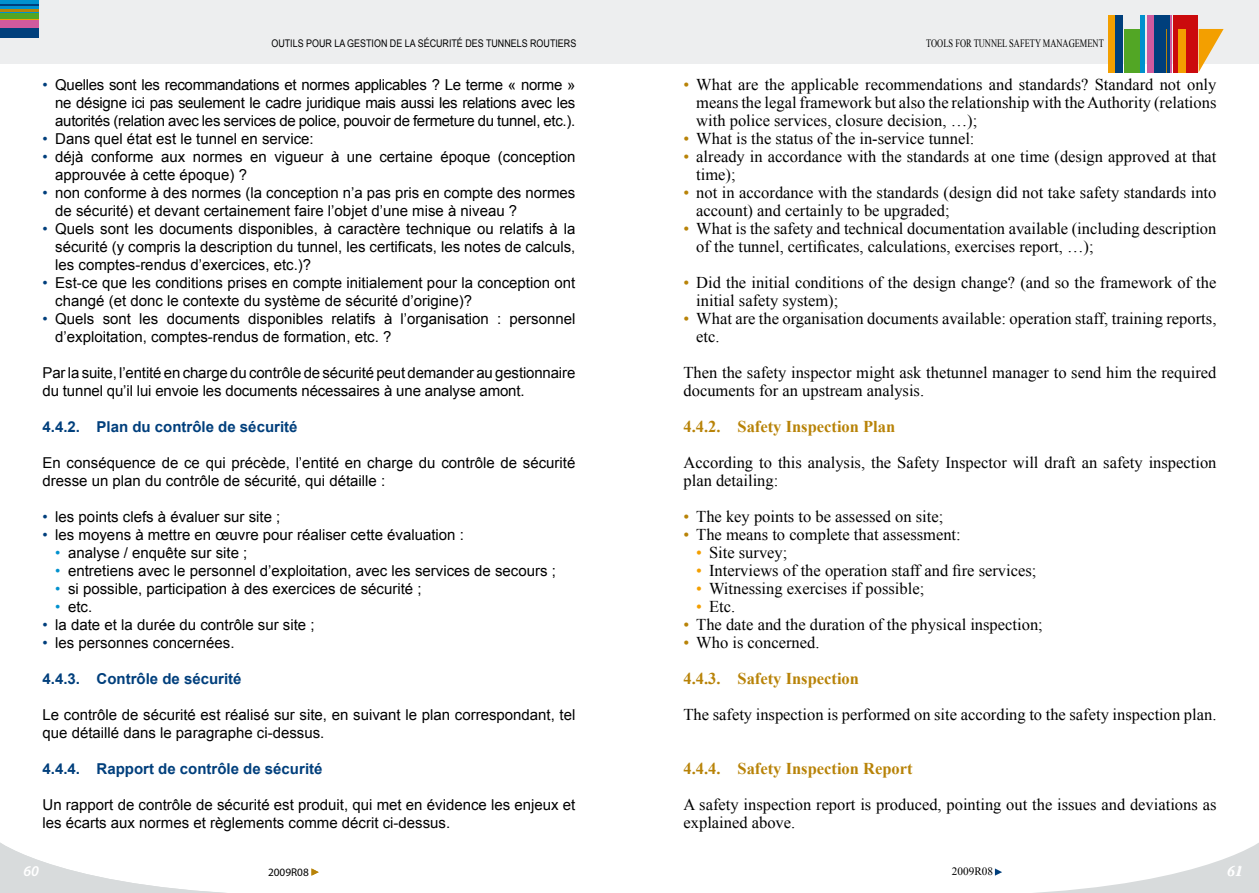
<style>
.page{position:relative;width:1259px;height:893px;background:#fff}
.page>*{position:absolute;margin:0;border:0;box-sizing:border-box;transform-origin:0 0}
.t1{font:16.5px/18px "Times New Roman";color:#000}
.t2{font:700 16.5px/36px "Times New Roman";color:#b88308}
.t3{font:15px/18px "Arial";color:#000}
.t4{font:700 15px "Arial";color:#003f7c}
.t5{font:italic 600 15px "Myriad Pro";color:#fff}
.t6{font:italic 600 15px "Warnock Pro";color:#fff}
.t7{font:11.25px "Times New Roman";color:#000;scale:.75 1}
.t8{font:11.25px "Myriad Pro";color:#000}
.t9{font:11.25px "Times New Roman";color:#000}
.t10{font:10.5px "Arial";color:#000;scale:.85 1}
.s1{color:#003f7c}
.s2{color:#0091ce}
.s3{color:#b88308}
.s4{color:#f39f00}
.s5{font-weight:400}
.s6{font-weight:400;color:#000}
</style>
<div class="page">
<svg style="left:0;top:842px;width:226px;height:51px"></svg>
<svg style="left:311px;top:868px;width:8px;height:8px"></svg>
<svg style="left:994px;top:843px;width:265px;height:50px"></svg>
<div style="left:0;top:0;width:629px;height:63px;background:#edeeef"></div>
<hr style="left:0;top:8px;width:38px;height:1px;background:#cb0a0d">
<div style="left:0;top:0;width:38px;height:8px;background:#0091ce"></div>
<hr style="left:0;top:9px;width:38px;height:3px;background:#b88308">
<div style="left:0;top:12px;width:38px;height:7px;background:#52a625"></div>
<hr style="left:0;top:19px;width:38px;height:2px;background:#f39f00">
<div style="left:0;top:21px;width:38px;height:7px;background:#d15a9e"></div>
<div style="left:0;top:28px;width:38px;height:9px;background:#003f7c"></div>
<hr style="left:0;top:12px;width:38px;height:1px;background:#0091ce">
<hr style="left:0;top:4px;width:38px;height:2px;background:#003f7c">
<div style="left:629px;top:0;width:630px;height:63px;background:#edeeef"></div>
<div style="left:1107px;top:15px;width:7px;height:57px;background:#f39f00"></div>
<div style="left:1115px;top:15px;width:7px;height:57px;background:#003f7c"></div>
<div style="left:1123px;top:29px;width:16px;height:43px;background:#52a625"></div>
<hr style="left:1140px;top:15px;width:4px;height:57px;background:#0091ce">
<svg style="left:1198px;top:29px;width:25px;height:43px"></svg>
<div style="left:1173px;top:15px;width:24px;height:57px;background:#cb0a0d"></div>
<div style="left:1147px;top:15px;width:25px;height:57px;background:#d15a9e"></div>
<div style="left:1154px;top:15px;width:16px;height:57px;background:#003f7c"></div>
<div style="left:1178px;top:29px;width:7px;height:43px;background:#f39f00"></div>
<hr style="left:1166px;top:29px;width:1px;height:43px;background:#b88308">
<p class="t10" style="left:271px;top:36px;width:360px">OUTILS POUR LA GESTION DE LA SéCURITé DES TUNNELS ROUTIERS</p>
<p class="t7" style="left:926px;top:35px;width:238px">TOOLS FOR TUNNEL SAFETY MANAGEMENT</p>
<p class="t3" style="left:55px;top:76px;width:522px;text-align:justify;text-indent:-13px"><span class="s1">•</span> Quelles sont les recommandations et normes applicables ? Le terme « norme » ne désigne ici pas seulement le cadre juridique mais aussi les relations avec les autorités (relation avec les services de police, pouvoir de fermeture du tunnel, etc.).</p>
<p class="t3" style="left:43px;top:130px;width:273px"><span class="s1">•</span> Dans quel état est le tunnel en service:</p>
<p class="t3" style="left:55px;top:148px;width:522px;text-indent:-13px"><span class="s1">•</span> déjà conforme aux normes en vigueur à une certaine époque (conception approuvée à cette époque) ?</p>
<p class="t3" style="left:55px;top:184px;width:521px;text-indent:-13px"><span class="s1">•</span> non conforme à des normes (la conception n’a pas pris en compte des normes de sécurité) et devant certainement faire l’objet d’une mise à niveau ?</p>
<p class="t3" style="left:55px;top:220px;width:522px;text-align:justify;text-indent:-13px"><span class="s1">•</span> Quels sont les documents disponibles, à caractère technique ou relatifs à la sécurité (y compris la description du tunnel, les certificats, les notes de calculs, les comptes-rendus d’exercices, etc.)?</p>
<p class="t3" style="left:55px;top:274px;width:522px;text-indent:-13px"><span class="s1">•</span> Est-ce que les conditions prises en compte initialement pour la conception ont changé (et donc le contexte du système de sécurité d’origine)?</p>
<p class="t3" style="left:55px;top:310px;width:521px;text-indent:-13px"><span class="s1">•</span> Quels sont les documents disponibles relatifs à l’organisation : personnel d’exploitation, comptes-rendus de formation, etc. ?</p>
<p class="t3" style="left:43px;top:364px;width:534px">Par la suite, l’entité en charge du contrôle de sécurité peut demander au gestionnaire du tunnel qu’il lui envoie les documents nécessaires à une analyse amont.</p>
<p class="t4" style="left:43px;top:417px;width:256px">4.4.2. Plan du contrôle de sécurité</p>
<p class="t3" style="left:43px;top:454px;width:534px">En conséquence de ce qui précède, l’entité en charge du contrôle de sécurité dresse un plan du contrôle de sécurité, qui détaille :</p>
<p class="t3" style="left:43px;top:508px;width:239px"><span class="s1">•</span> les points clefs à évaluer sur site ;</p>
<p class="t3" style="left:43px;top:526px;width:423px"><span class="s1">•</span> les moyens à mettre en œuvre pour réaliser cette évaluation :</p>
<p class="t3" style="left:55px;top:544px;width:194px"><span class="s2">•</span> analyse / enquête sur site ;</p>
<p class="t3" style="left:55px;top:562px;width:502px"><span class="s2">•</span> entretiens avec le personnel d’exploitation, avec les services de secours ;</p>
<p class="t3" style="left:55px;top:580px;width:368px"><span class="s2">•</span> si possible, participation à des exercices de sécurité ;</p>
<p class="t3" style="left:55px;top:598px;width:38px"><span class="s2">•</span> etc.</p>
<p class="t3" style="left:43px;top:616px;width:274px"><span class="s1">•</span> la date et la durée du contrôle sur site ;</p>
<p class="t3" style="left:43px;top:634px;width:193px"><span class="s1">•</span> les personnes concernées.</p>
<p class="t4" style="left:43px;top:669px;width:201px">4.4.3. Contrôle de sécurité</p>
<p class="t3" style="left:43px;top:706px;width:534px">Le contrôle de sécurité est réalisé sur site, en suivant le plan correspondant, tel que détaillé dans le paragraphe ci-dessus.</p>
<p class="t4" style="left:43px;top:759px;width:281px">4.4.4. Rapport de contrôle de sécurité</p>
<p class="t3" style="left:43px;top:796px;width:534px">Un rapport de contrôle de sécurité est produit, qui met en évidence les enjeux et les écarts aux normes et règlements comme décrit ci-dessus.</p>
<p class="t1" style="left:696px;top:75px;width:522px;text-align:justify;text-indent:-13px"><span class="s3">•</span> What are the applicable recommendations and standards? Standard not only means the legal framework but also the relationship with the Authority (relations with police services, closure decision, …);</p>
<p class="t1" style="left:683px;top:129px;width:292px"><span class="s3">•</span> What is the status of the in-service tunnel:</p>
<p class="t1" style="left:696px;top:147px;width:522px;text-indent:-13px"><span class="s3">•</span> already in accordance with the standards at one time (design approved at that time);</p>
<p class="t1" style="left:696px;top:183px;width:522px;text-indent:-13px"><span class="s3">•</span> not in accordance with the standards (design did not take safety standards into account) and certainly to be upgraded;</p>
<p class="t1" style="left:696px;top:219px;width:522px;text-indent:-13px"><span class="s3">•</span> What is the safety and technical documentation available (including description of the tunnel, certificates, calculations, exercises report, …);</p>
<p class="t1" style="left:696px;top:273px;width:521px;text-indent:-13px"><span class="s3">•</span> Did the initial conditions of the design change? (and so the framework of the initial safety system);</p>
<p class="t1" style="left:696px;top:309px;width:522px;text-indent:-13px"><span class="s3">•</span> What are the organisation documents available: operation staff, training reports, etc.</p>
<p class="t1" style="left:683px;top:363px;width:534px">Then the safety inspector might ask thetunnel manager to send him the required documents for an upstream analysis.</p>
<p class="t2" style="left:683px;top:408px;width:213px">4.4.2. Safety Inspection Plan</p>
<p class="t1" style="left:683px;top:453px;width:534px">According to this analysis, the Safety Inspector will draft an safety inspection plan detailing:</p>
<p class="t1" style="left:683px;top:507px;width:261px"><span class="s3">•</span> The key points to be assessed on site;</p>
<p class="t1" style="left:683px;top:525px;width:279px"><span class="s3">•</span> The means to complete that assessment:</p>
<p class="t1" style="left:696px;top:543px;width:93px"><span class="s4">•</span> Site survey;</p>
<p class="t1" style="left:696px;top:561px;width:342px"><span class="s4">•</span> Interviews of the operation staff and fire services;</p>
<p class="t1" style="left:696px;top:579px;width:229px"><span class="s4">•</span> Witnessing exercises if possible;</p>
<p class="t1" style="left:696px;top:597px;width:40px"><span class="s4">•</span> Etc.</p>
<p class="t1" style="left:683px;top:615px;width:361px"><span class="s3">•</span> The date and the duration of the physical inspection;</p>
<p class="t2" style="left:683px;top:624px;width:177px"><span class="s5">•</span> <span class="s6">Who is concerned.<br></span>4.4.3. Safety Inspection</p>
<p class="t1" style="left:683px;top:705px;width:534px">The safety inspection is performed on site according to the safety inspection plan.</p>
<p class="t2" style="left:683px;top:750px;width:231px">4.4.4. Safety Inspection Report</p>
<p class="t1" style="left:683px;top:795px;width:534px">A safety inspection report is produced, pointing out the issues and deviations as explained above.</p>
<p class="t5" style="left:23px;top:861px;width:17px">60</p>
<p class="t8" style="left:268px;top:865px;width:42px">2009R08</p>
<p class="t9" style="left:952px;top:864px;width:43px">2009R08</p>
<p class="t6" style="left:1227px;top:862px;width:17px">61</p>
</div>
